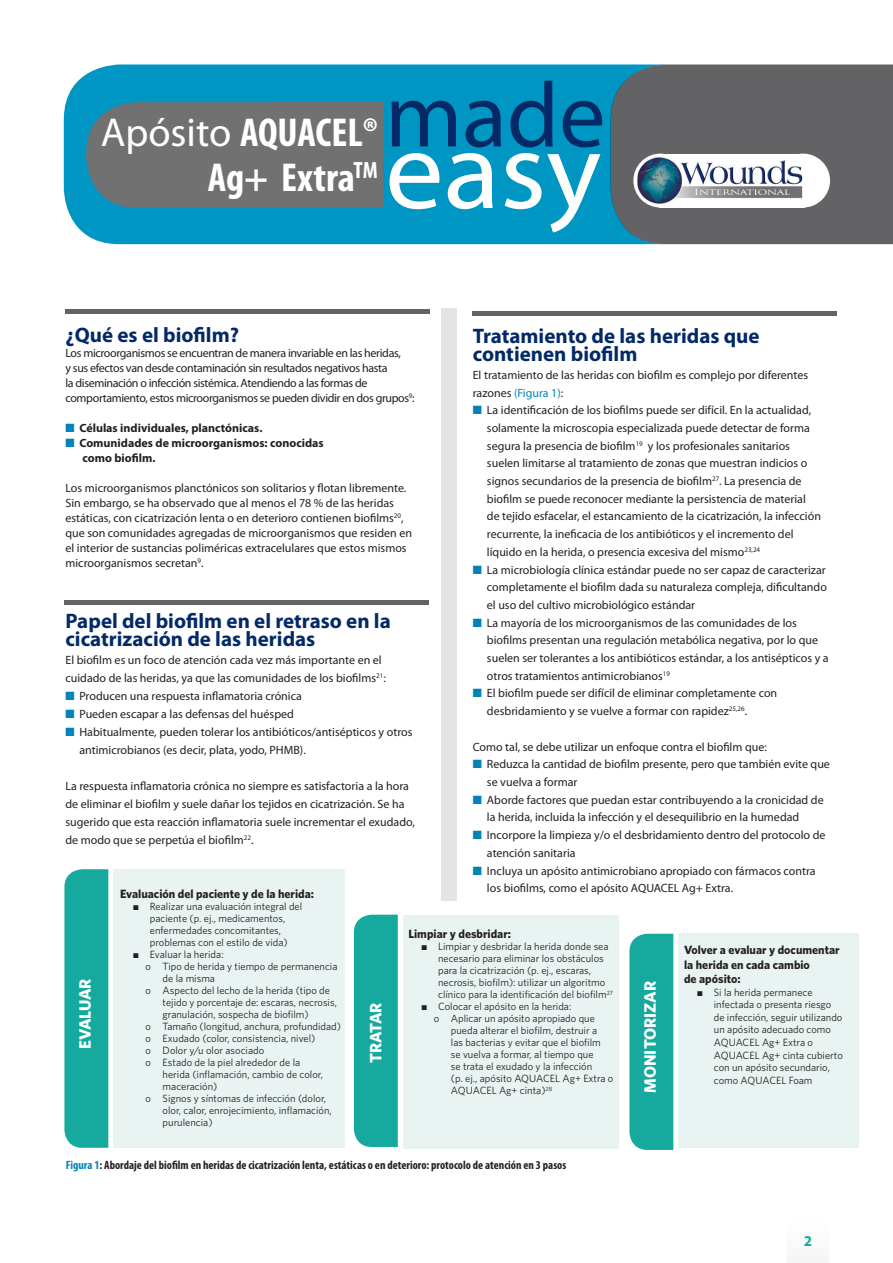
<style>
.page{position:relative;width:893px;height:1263px;background:#fff}
.page>*{position:absolute;margin:0;border:0;box-sizing:border-box;transform-origin:0 0}
.t1{font:111.3px "Myriad Pro";color:#fff;scale:1.05 1}
.t2{font:92.55px "Myriad Pro";color:#032a67}
.t3{font:700 condensed 40.5px/45px "Myriad Pro";color:#fff;text-align:right}
.t4{font:700 21px/18px "Myriad Pro";color:#032a67}
.t5{font:700 16.5px "Whitney";color:#fff}
.t6{font:700 15px "Myriad Pro";color:#15aa9d}
.t7{font:12px/17.7px "Myriad Pro";color:#231f20}
.t8{font:12px/15px "Myriad Pro";letter-spacing:-.03em;color:#231f20}
.t9{font:700 12px/14.4px "Whitney";color:#231f20}
.t10{font:700 condensed 12px "Myriad Pro";color:#231f20}
.t11{font:700 12px/15px "Myriad Pro";color:#231f20}
.t12{font:10.5px/12px "Whitney";color:#231f20}
.s1{font-weight:400;font-stretch:normal}
.s2{color:#0083b6}
.s3{font-family:"Times New Roman"}
</style>
<div class="page">
<div style="left:113px;top:869px;width:232px;height:279px;background:#e9f4f2"></div>
<div style="left:64px;top:64px;width:547px;height:180px;background:#0096c3"></div>
<div style="left:611px;top:64px;width:282px;height:180px;background:#636366"></div>
<div style="left:86px;top:102px;width:281px;height:106px;background:#727172;border-radius:51px"></div>
<div style="left:273px;top:102px;width:109px;height:106px;background:#727172"></div>
<svg style="left:633px;top:154px;width:54px;height:53px"></svg>
<div style="left:659px;top:154px;width:146px;height:53px;background:#fff"></div>
<div style="left:776px;top:154px;width:54px;height:53px;background:#fff;border-radius:50%"></div>
<img style="left:637px;top:156px;width:166px;height:49px">
<div style="left:441px;top:309px;width:16px;height:592px;background:#e3e4e6"></div>
<div style="left:64px;top:600px;width:364px;height:5px;background:#636366"></div>
<hr style="left:65px;top:310px;width:364px;height:4px;background:#636366">
<hr style="left:473px;top:311px;width:364px;height:4px;background:#636366">
<div style="left:64px;top:869px;width:44px;height:279px;background:#15aa9d"></div>
<div style="left:354px;top:915px;width:44px;height:232px;background:#15aa9d"></div>
<div style="left:403px;top:915px;width:216px;height:233px;background:#e9f4f2"></div>
<div style="left:629px;top:934px;width:44px;height:216px;background:#15aa9d"></div>
<div style="left:678px;top:934px;width:181px;height:214px;background:#e9f4f2"></div>
<h3 class="t3" style="left:101px;top:109px;width:279px"><span class="s1">Apósito</span> AQUACEL®<br>Ag+ Extra<sup>TM</sup></h3>
<h2 class="t2" style="left:385px;top:58px;width:222px">made</h2>
<h1 class="t1" style="left:385px;top:102px;width:207px">easy</h1>
<h3 class="t4" style="left:65px;top:325px;width:175px">¿Qué es el biofilm?</h3>
<p class="t8" style="left:65px;top:345px;width:351px">Los microorganismos se encuentran de manera invariable en las heridas,<br>y sus efectos van desde contaminación sin resultados negativos hasta<br>la diseminación o infección sistémica. Atendiendo a las formas de comportamiento, estos microorganismos se pueden dividir en dos grupos<sup>9</sup>:</p>
<p class="t11" style="left:65px;top:420px;width:198px"><span class="s2">■</span> Células individuales, planctónicas.</p>
<p class="t11" style="left:82px;top:435px;width:243px;text-indent:-17px"><span class="s2">■</span> Comunidades de microorganismos: conocidas como biofilm.</p>
<p class="t7" style="left:65px;top:480px;width:348px;line-height:15px">Los microorganismos planctónicos son solitarios y flotan libremente.<br>Sin embargo, se ha observado que al menos el 78 % de las heridas estáticas, con cicatrización lenta o en deterioro contienen biofilms<sup>20</sup>, que son comunidades agregadas de microorganismos que residen en el interior de sustancias poliméricas extracelulares que estos mismos microorganismos secretan<sup>9</sup>.</p>
<h3 class="t4" style="left:473px;top:326px;width:288px">Tratamiento de las heridas que contienen biofilm</h3>
<p class="t7" style="left:473px;top:365px;width:337px">El tratamiento de las heridas con biofilm es complejo por diferentes razones <span class="s2">(Figura 1)</span>:</p>
<p class="t7" style="left:487px;top:401px;width:335px;text-indent:-14px"><span class="s2">■</span> La identificación de los biofilms puede ser difícil. En la actualidad, solamente la microscopia especializada puede detectar de forma segura la presencia de biofilm<sup>19</sup> y los profesionales sanitarios suelen limitarse al tratamiento de zonas que muestran indicios o signos secundarios de la presencia de biofilm<sup>27</sup>. La presencia de biofilm se puede reconocer mediante la persistencia de material de tejido esfacelar, el estancamiento de la cicatrización, la infección recurrente, la ineficacia de los antibióticos y el incremento del líquido en la herida, o presencia excesiva del mismo<sup>23,24</sup></p>
<p class="t7" style="left:487px;top:560px;width:341px;text-align:justify;text-indent:-14px"><span class="s2">■</span> La microbiología clínica estándar puede no ser capaz de caracterizar completamente el biofilm dada su naturaleza compleja, dificultando el uso del cultivo microbiológico estándar</p>
<p class="t7" style="left:487px;top:614px;width:343px;text-indent:-14px"><span class="s2">■</span> La mayoría de los microorganismos de las comunidades de los biofilms presentan una regulación metabólica negativa, por lo que suelen ser tolerantes a los antibióticos estándar, a los antisépticos y a otros tratamientos antimicrobianos<sup>19</sup></p>
<p class="t7" style="left:487px;top:684px;width:292px;text-indent:-14px"><span class="s2">■</span> El biofilm puede ser difícil de eliminar completamente con desbridamiento y se vuelve a formar con rapidez<sup>25,26</sup>.</p>
<p class="t7" style="left:473px;top:737px;width:296px">Como tal, se debe utilizar un enfoque contra el biofilm que:</p>
<p class="t7" style="left:487px;top:755px;width:344px;text-indent:-14px"><span class="s2">■</span> Reduzca la cantidad de biofilm presente, pero que también evite que se vuelva a formar</p>
<p class="t7" style="left:487px;top:791px;width:338px;text-indent:-14px"><span class="s2">■</span> Aborde factores que puedan estar contribuyendo a la cronicidad de la herida, incluida la infección y el desequilibrio en la humedad</p>
<p class="t7" style="left:487px;top:826px;width:340px;text-indent:-14px"><span class="s2">■</span> Incorpore la limpieza y/o el desbridamiento dentro del protocolo de atención sanitaria</p>
<p class="t7" style="left:487px;top:861px;width:330px;text-indent:-14px"><span class="s2">■</span> Incluya un apósito antimicrobiano apropiado con fármacos contra los biofilms, como el apósito AQUACEL Ag+ Extra.</p>
<h3 class="t4" style="left:65px;top:611px;width:327px">Papel del biofilm en el retraso en la cicatrización de las heridas</h3>
<p class="t7" style="left:65px;top:651px;width:322px">El biofilm es un foco de atención cada vez más importante en el cuidado de las heridas, ya que las comunidades de los biofilms<sup>21</sup>:</p>
<p class="t7" style="left:65px;top:686px;width:238px"><span class="s2">■</span> Producen una respuesta inflamatoria crónica</p>
<p class="t7" style="left:65px;top:704px;width:230px"><span class="s2">■</span> Pueden escapar a las defensas del huésped</p>
<p class="t7" style="left:79px;top:722px;width:335px;text-indent:-14px"><span class="s2">■</span> Habitualmente, pueden tolerar los antibióticos/antisépticos y otros antimicrobianos (es decir, plata, yodo, PHMB).</p>
<p class="t7" style="left:65px;top:776px;width:351px">La respuesta inflamatoria crónica no siempre es satisfactoria a la hora de eliminar el biofilm y suele dañar los tejidos en cicatrización. Se ha sugerido que esta reacción inflamatoria suele incrementar el exudado, de modo que se perpetúa el biofilm<sup>22</sup>.</p>
<p class="t9" style="left:120px;top:886px;width:195px">Evaluación del paciente y de la herida:</p>
<p class="t12" style="left:133px;top:900px;width:171px;text-align:center"><span class="s3">■</span> Realizar una evaluación integral del paciente (p. ej., medicamentos, enfermedades concomitantes, problemas con el estilo de vida)</p>
<p class="t12" style="left:133px;top:948px;width:92px"><span class="s3">■</span> Evaluar la herida:</p>
<p class="t12" style="left:146px;top:960px;width:193px">o Tipo de herida y tiempo de permanencia</p>
<p class="t12" style="left:163px;top:972px;width:54px">de la misma</p>
<p class="t12" style="left:146px;top:984px;width:186px">o Aspecto del lecho de la herida (tipo de</p>
<p class="t12" style="left:163px;top:996px;width:176px">tejido y porcentaje de: escaras, necrosis,</p>
<p class="t12" style="left:163px;top:1008px;width:148px">granulación, sospecha de biofilm)</p>
<p class="t12" style="left:146px;top:1020px;width:197px">o Tamaño (longitud, anchura, profundidad)</p>
<p class="t12" style="left:146px;top:1032px;width:171px">o Exudado (color, consistencia, nivel)</p>
<p class="t12" style="left:146px;top:1044px;width:120px">o Dolor y/u olor asociado</p>
<p class="t12" style="left:146px;top:1056px;width:156px">o Estado de la piel alrededor de la</p>
<p class="t12" style="left:163px;top:1068px;width:162px">herida (inflamación, cambio de color,</p>
<p class="t12" style="left:163px;top:1080px;width:56px">maceración)</p>
<p class="t12" style="left:146px;top:1092px;width:182px">o Signos y síntomas de infección (dolor,</p>
<p class="t12" style="left:163px;top:1104px;width:171px">olor, calor, enrojecimiento, inflamación,</p>
<p class="t12" style="left:163px;top:1116px;width:51px">purulencia)</p>
<p class="t9" style="left:408px;top:926px;width:104px">Limpiar y desbridar:</p>
<p class="t12" style="left:438px;top:940px;width:177px;text-indent:-17px"><span class="s3">■</span> Limpiar y desbridar la herida donde sea necesario para eliminar los obstáculos para la cicatrización (p. ej., escaras, necrosis, biofilm): utilizar un algoritmo clínico para la identificación del biofilm<sup>27</sup></p>
<p class="t12" style="left:421px;top:1000px;width:152px"><span class="s3">■</span> Colocar el apósito en la herida:</p>
<p class="t12" style="left:434px;top:1012px;width:163px">o Aplicar un apósito apropiado que</p>
<p class="t12" style="left:451px;top:1024px;width:148px">pueda alterar el biofilm, destruir a</p>
<p class="t12" style="left:451px;top:1036px;width:151px">las bacterias y evitar que el biofilm</p>
<p class="t12" style="left:451px;top:1048px;width:144px">se vuelva a formar, al tiempo que</p>
<p class="t12" style="left:451px;top:1060px;width:143px">se trata el exudado y la infección</p>
<p class="t12" style="left:451px;top:1072px;width:164px">(p. ej., apósito AQUACEL Ag+ Extra o</p>
<p class="t12" style="left:451px;top:1084px;width:103px">AQUACEL Ag+ cinta)<sup>28</sup></p>
<p class="t9" style="left:684px;top:942px;width:157px">Volver a evaluar y documentar la herida en cada cambio<br>de apósito:</p>
<p class="t12" style="left:714px;top:985px;width:130px;line-height:12.6px;text-indent:-17px"><span class="s3">■</span> Si la herida permanece infectada o presenta riesgo de infección, seguir utilizando un apósito adecuado como<br>AQUACEL Ag+ Extra o<br>AQUACEL Ag+ cinta cubierto con un apósito secundario, como AQUACEL Foam</p>
<h3 class="t5" style="left:75px;top:1049px;width:72px;rotate:-90deg">EVALUAR</h3>
<h3 class="t5" style="left:640px;top:1093px;width:114px;rotate:-90deg">MONITORIZAR</h3>
<h3 class="t5" style="left:366px;top:1063px;width:62px;rotate:-90deg">TRATAR</h3>
<p class="t10" style="left:66px;top:1158px;width:502px"><span class="s2">Figura 1</span>: Abordaje del biofilm en heridas de cicatrización lenta, estáticas o en deterioro: protocolo de atención en 3 pasos</p>
<p class="t6" style="left:804px;top:1231px;width:10px">2</p>
</div>
